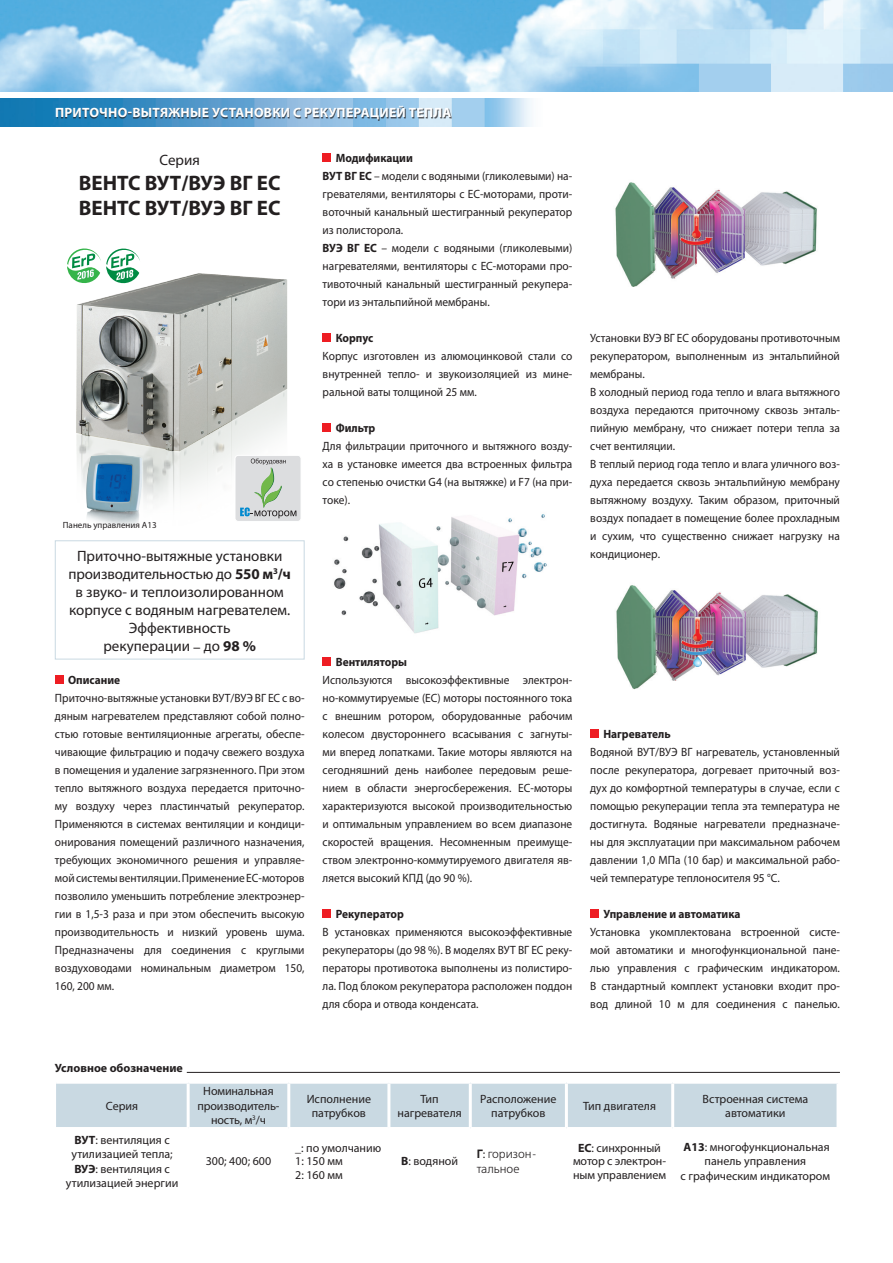
<style>
.page{position:relative;width:893px;height:1263px;background:#fff}
.page>*{position:absolute;margin:0;border:0;box-sizing:border-box;transform-origin:0 0}
.t1{font:700 21px/25.2px "Myriad Pro";color:#231f20}
.t2{font:15px/18px "Myriad Pro";color:#231f20;text-align:center}
.t3{font:700 13.5px "Myriad Pro";letter-spacing:.02em;color:#fff}
.t4{font:12px/18px "Myriad Pro";color:#231f20;text-align:justify;scale:.95 1}
.t5{font:12px/14.4px "Myriad Pro";color:#231f20;text-align:center}
.t6{font:700 12px "Myriad Pro";color:#231f20;scale:.95 1}
.t7{font:700 12px "Myriad Pro";color:#231f20}
.t8{font:12px/14.4px "Free Set C";color:#231f20}
.t9{font:9px "Myriad Pro";color:#231f20}
.s1{font-weight:700}
.s2{font-family:"Myriad Pro"}
</style>
<div class="page">
<img style="left:0;top:0;width:893px;height:91px">
<img style="left:0;top:99px;width:532px;height:27px">
<div style="left:55px;top:675px;width:8px;height:9px;background:#ee1d23"></div>
<div style="left:323px;top:153px;width:8px;height:9px;background:#ee1d23"></div>
<div style="left:323px;top:333px;width:8px;height:9px;background:#ee1d23"></div>
<div style="left:323px;top:423px;width:8px;height:9px;background:#ee1d23"></div>
<img style="left:334px;top:514px;width:213px;height:120px">
<div style="left:323px;top:657px;width:8px;height:9px;background:#ee1d23"></div>
<div style="left:323px;top:909px;width:8px;height:9px;background:#ee1d23"></div>
<img style="left:615px;top:182px;width:202px;height:105px">
<img style="left:690px;top:238px;width:17px;height:7px">
<img style="left:691px;top:214px;width:11px;height:26px">
<img style="left:707px;top:201px;width:26px;height:64px">
<img style="left:666px;top:202px;width:24px;height:64px">
<img style="left:616px;top:585px;width:202px;height:105px">
<img style="left:691px;top:641px;width:17px;height:14px">
<svg style="left:694px;top:656px;width:8px;height:11px"></svg>
<img style="left:692px;top:617px;width:11px;height:26px">
<img style="left:708px;top:604px;width:25px;height:64px">
<img style="left:667px;top:605px;width:24px;height:64px">
<div style="left:590px;top:729px;width:9px;height:9px;background:#ee1d23"></div>
<div style="left:590px;top:909px;width:9px;height:9px;background:#ee1d23"></div>
<img style="left:76px;top:273px;width:212px;height:229px">
<div style="left:55px;top:540px;width:250px;height:119px;border:1px solid #c9d9e2"></div>
<hr style="left:187px;top:1072px;width:653px;height:1px;background:#231f20">
<div style="left:57px;top:107px;width:395px;height:13px;background:#231f20;opacity:.7"></div>
<div style="left:235px;top:455px;width:66px;height:66px;background:#dcdddf;border-radius:3px"></div>
<div style="left:235px;top:455px;width:66px;height:67px;border:1px solid #fff;border-radius:3px"></div>
<svg style="left:240px;top:458px;width:56px;height:60px"></svg>
<img style="left:80px;top:445px;width:67px;height:81px">
<svg style="left:67px;top:248px;width:76px;height:38px"></svg>
<div style="left:56px;top:1084px;width:780px;height:43px;background:#c9d9e2"></div>
<hr style="left:187px;top:1084px;width:3px;height:43px;background:#fff">
<hr style="left:287px;top:1084px;width:3px;height:43px;background:#fff">
<hr style="left:387px;top:1084px;width:3px;height:43px;background:#fff">
<hr style="left:469px;top:1084px;width:3px;height:43px;background:#fff">
<hr style="left:565px;top:1084px;width:3px;height:43px;background:#fff">
<hr style="left:671px;top:1084px;width:3px;height:43px;background:#fff">
<p class="t3" style="left:55px;top:104px;width:398px">ПРИТОЧНО-ВЫТЯЖНЫЕ УСТАНОВКИ С РЕКУПЕРАЦИЕЙ ТЕПЛА</p>
<p class="t2" style="left:160px;top:150px;width:42px">Серия</p>
<h1 class="t1" style="left:79px;top:169px;width:203px">ВЕНТС ВУТ/ВУЭ ВГ ЕС<br>ВЕНТС ВУТ/ВУЭ ВГ ЕС</h1>
<p class="t9" style="left:63px;top:519px;width:95px">Панель управления А13</p>
<p class="t2" style="left:68px;top:546px;width:224px">Приточно-вытяжные установки производительностью до <span class="s1">550 м</span><sup>3</sup><span class="s1">/ч </span>в звуко- и теплоизолированном корпусе с водяным нагревателем.<br>Эффективность<br>рекуперации – до <span class="s1">98 %</span></p>
<p class="t6" style="left:68px;top:672px;width:56px">Описание</p>
<p class="t4" style="left:55px;top:689px;width:264px">Приточно-вытяжные установки ВУТ/ВУЭ ВГ ЕС с во&shy;дяным нагревателем представляют собой полно&shy;стью готовые вентиляционные агрегаты, обеспе&shy;чивающие фильтрацию и подачу свежего воздуха в помещения и удаление загрязненного. При этом тепло вытяжного воздуха передается приточно&shy;му воздуху через пластинчатый рекуператор.<br>Применяются в системах вентиляции и кондици&shy;онирования помещений различного назначения, требующих экономичного решения и управляе&shy;мой системы вентиляции. Применение ЕС-моторов позволило уменьшить потребление электроэнер&shy;гии в 1,5-3 раза и при этом обеспечить высокую производительность и низкий уровень шума.<br>Предназначены для соединения с круглыми воздуховодами номинальным диаметром 150, 160, 200 мм.</p>
<p class="t4" style="left:323px;top:149px;width:264px;text-align:left;text-indent:13px"><span class="s1">Модификации<br>ВУТ ВГ ЕС</span> – модели с водяными (гликолевыми) на&shy;гревателями, вентиляторы с ЕС-моторами, проти&shy;воточный канальный шестигранный рекуператор из полисторола.<br><span class="s1">ВУЭ ВГ ЕС</span> – модели с водяными (гликолевыми) нагревателями, вентиляторы с ЕС-моторами про&shy;тивоточный канальный шестигранный рекупера&shy;тори из энтальпийной мембраны.</p>
<p class="t6" style="left:336px;top:330px;width:41px">Корпус</p>
<p class="t4" style="left:323px;top:347px;width:264px">Корпус изготовлен из алюмоцинковой стали со внутренней тепло- и звукоизоляцией из мине&shy;ральной ваты толщиной 25 мм.</p>
<p class="t6" style="left:336px;top:420px;width:43px">Фильтр</p>
<p class="t4" style="left:323px;top:437px;width:264px">Для фильтрации приточного и вытяжного возду&shy;ха в установке имеется два встроенных фильтра со степенью очистки G4 (на вытяжке) и F7 (на при&shy;токе).</p>
<p class="t6" style="left:336px;top:654px;width:77px">Вентиляторы</p>
<p class="t4" style="left:323px;top:671px;width:264px">Используются высокоэффективные электрон&shy;но-коммутируемые (ЕС) моторы постоянного тока с внешним ротором, оборудованные рабочим колесом двустороннего всасывания с загнуты&shy;ми вперед лопатками. Такие моторы являются на сегодняшний день наиболее передовым реше&shy;нием в области энергосбережения. ЕС-моторы характеризуются высокой производительностью и оптимальным управлением во всем диапазоне скоростей вращения. Несомненным преимуще&shy;ством электронно-коммутируемого двигателя яв&shy;ляется высокий КПД (до 90 %).</p>
<p class="t6" style="left:336px;top:906px;width:73px">Рекуператор</p>
<p class="t4" style="left:323px;top:923px;width:264px">В установках применяются высокоэффективные рекуператоры (до 98 %). В моделях ВУТ ВГ ЕС реку&shy;ператоры противотока выполнены из полистиро&shy;ла. Под блоком рекуператора расположен поддон для сбора и отвода конденсата.</p>
<p class="t4" style="left:590px;top:329px;width:264px;text-align:left">Установки ВУЭ ВГ ЕС оборудованы противоточным рекуператором, выполненным из энтальпийной мембраны.<br>В холодный период года тепло и влага вытяжного воздуха передаются приточному сквозь энталь&shy;пийную мембрану, что снижает потери тепла за счет вентиляции.<br>В теплый период года тепло и влага уличного воз&shy;духа передается сквозь энтальпийную мембрану вытяжному воздуху. Таким образом, приточный воздух попадает в помещение более прохладным и сухим, что существенно снижает нагрузку на кондиционер.</p>
<p class="t6" style="left:603px;top:726px;width:72px">Нагреватель</p>
<p class="t4" style="left:590px;top:743px;width:264px">Водяной ВУТ/ВУЭ ВГ нагреватель, установленный после рекуператора, догревает приточный воз&shy;дух до комфортной температуры в случае, если с помощью рекуперации тепла эта температура не достигнута. Водяные нагреватели предназначе&shy;ны для эксплуатации при максимальном рабочем давлении 1,0 МПа (10 бар) и максимальной рабо&shy;чей температуре теплоносителя 95 °С.</p>
<p class="t6" style="left:603px;top:906px;width:146px">Управление и автоматика</p>
<p class="t4" style="left:590px;top:923px;width:264px">Установка укомплектована встроенной систе&shy;мой автоматики и многофункциональной пане&shy;лью управления с графическим индикатором.<br>В стандартный комплект установки входит про&shy;вод длиной 10 м для соединения с панелью.</p>
<p class="t7" style="left:55px;top:1060px;width:129px">Условное обозначение</p>
<p class="t5" style="left:106px;top:1098px;width:34px">Серия</p>
<p class="t5" style="left:66px;top:1132px;width:114px"><span class="s1">ВУТ</span>: вентиляция с утилизацией тепла;<br><span class="s1">ВУЭ</span>: вентиляция с утилизацией энергии</p>
<p class="t5" style="left:197px;top:1084px;width:83px">Номинальная производитель&shy;ность, м<sup>3</sup>/ч</p>
<p class="t5" style="left:307px;top:1091px;width:66px">Исполнение патрубков</p>
<p class="t5" style="left:397px;top:1091px;width:66px">Тип нагревателя</p>
<p class="t5" style="left:480px;top:1091px;width:78px">Расположение патрубков</p>
<p class="t5" style="left:583px;top:1098px;width:74px">Тип двигателя</p>
<p class="t5" style="left:703px;top:1091px;width:107px">Встроенная система автоматики</p>
<p class="t5" style="left:206px;top:1154px;width:67px">300; 400; 600</p>
<p class="t5" style="left:295px;top:1141px;width:88px;line-height:13.5px;text-align:left"><span class="s1">_</span>: по умолчанию<br>1: 150 мм<br>2: 160 мм</p>
<p class="t5" style="left:401px;top:1154px;width:58px"><span class="s1">В</span>: водяной</p>
<p class="t8" style="left:477px;top:1147px;width:62px"><span class="s1">Г</span><span class="s2">:</span> горизон-- тальное</p>
<p class="t5" style="left:573px;top:1141px;width:94px;line-height:13.5px"><span class="s1">ЕС</span>: синхронный мотор с электрон&shy;ным управлением</p>
<p class="t5" style="left:681px;top:1140px;width:151px"><span class="s1">А13</span>: многофункциональная панель управления<br>с графическим индикатором</p>
</div>
